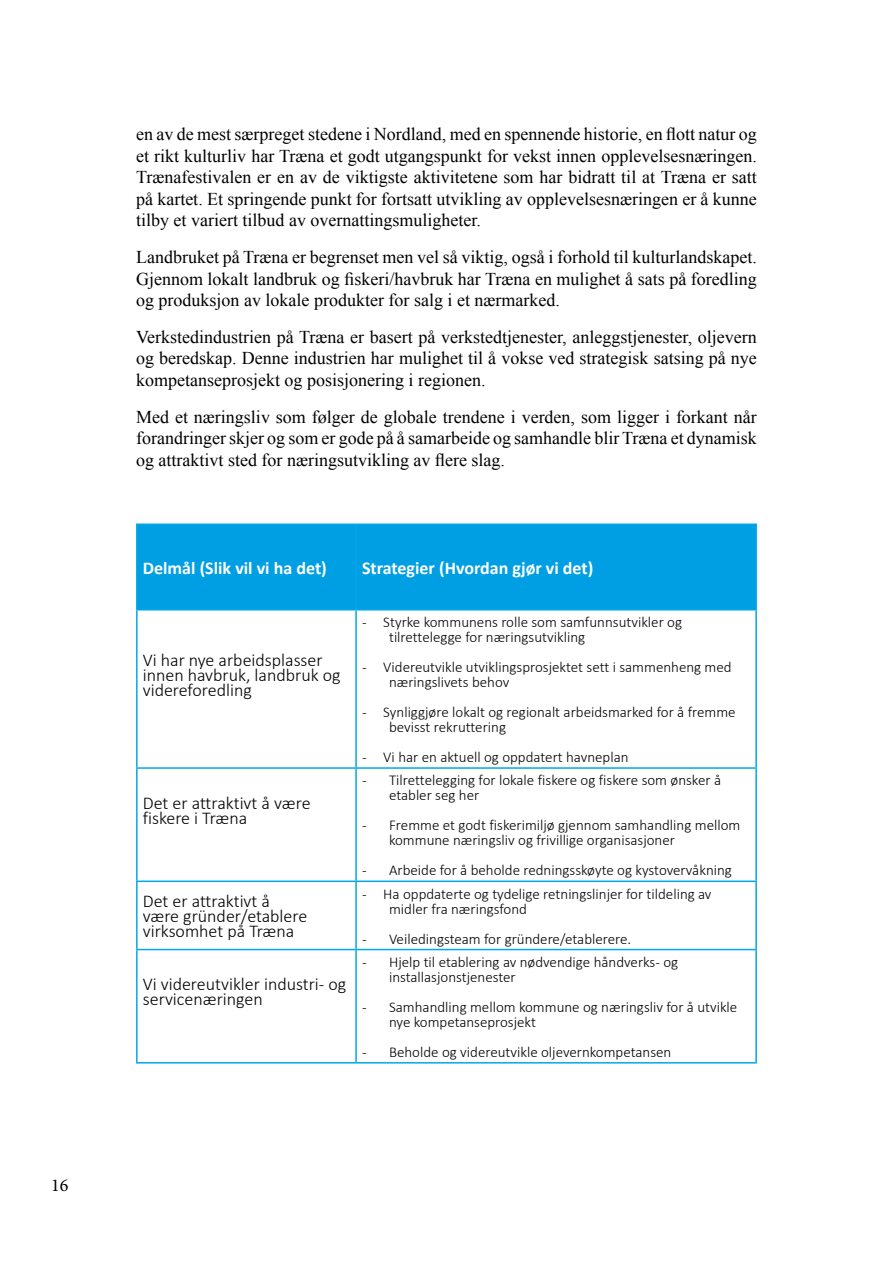
<style>
.page{position:relative;width:893px;height:1263px;background:#fff}
.page>*{position:absolute;margin:0;border:0;box-sizing:border-box;transform-origin:0 0}
.t1{font:18px/21.6px "Times New Roman";color:#000;text-align:justify}
.t2{font:300 18px/15px "Calibri";color:#000}
.t3{font:700 18px "Calibri";color:#fff}
.t4{font:18px "Minion Pro";color:#000}
.t5{font:300 15px/15px "Calibri";color:#000}
</style>
<div class="page">
<div style="left:138px;top:525px;width:617px;height:84px;background:#009fe3"></div>
<svg style="left:138px;top:610px;width:617px;height:341px"></svg>
<hr style="left:136px;top:523px;width:220px;height:2px;background:#00a8e8">
<hr style="left:136px;top:525px;width:2px;height:84px;background:#00a8e8">
<hr style="left:356px;top:523px;width:401px;height:2px;background:#00a8e8">
<hr style="left:355px;top:525px;width:2px;height:84px;background:#00a8e8">
<hr style="left:755px;top:525px;width:2px;height:84px;background:#00a8e8">
<hr style="left:136px;top:609px;width:220px;height:1px;background:#00a8e8">
<hr style="left:136px;top:610px;width:2px;height:157px;background:#00a8e8">
<hr style="left:356px;top:609px;width:401px;height:1px;background:#00a8e8">
<hr style="left:355px;top:610px;width:2px;height:157px;background:#00a8e8">
<hr style="left:755px;top:610px;width:2px;height:157px;background:#00a8e8">
<hr style="left:136px;top:767px;width:220px;height:2px;background:#00a8e8">
<hr style="left:136px;top:769px;width:2px;height:111px;background:#00a8e8">
<hr style="left:356px;top:767px;width:401px;height:2px;background:#00a8e8">
<hr style="left:355px;top:769px;width:2px;height:111px;background:#00a8e8">
<hr style="left:755px;top:769px;width:2px;height:111px;background:#00a8e8">
<hr style="left:136px;top:880px;width:220px;height:2px;background:#00a8e8">
<hr style="left:136px;top:882px;width:2px;height:67px;background:#00a8e8">
<hr style="left:356px;top:880px;width:401px;height:2px;background:#00a8e8">
<hr style="left:355px;top:882px;width:2px;height:67px;background:#00a8e8">
<hr style="left:755px;top:882px;width:2px;height:67px;background:#00a8e8">
<hr style="left:136px;top:949px;width:220px;height:1px;background:#00a8e8">
<hr style="left:136px;top:950px;width:2px;height:112px;background:#00a8e8">
<hr style="left:356px;top:949px;width:401px;height:1px;background:#00a8e8">
<hr style="left:355px;top:950px;width:2px;height:112px;background:#00a8e8">
<hr style="left:755px;top:950px;width:2px;height:112px;background:#00a8e8">
<hr style="left:136px;top:1062px;width:220px;height:1px;background:#00a8e8">
<hr style="left:356px;top:1062px;width:401px;height:1px;background:#00a8e8">
<p class="t4" style="left:51px;top:1173px;width:19px">16</p>
<p class="t1" style="left:136px;top:123px;width:622px">en av de mest særpreget stedene i Nordland, med en spennende historie, en flott natur og et rikt kulturliv har Træna et godt utgangspunkt for vekst innen opplevelsesnæringen.<br>Trænafestivalen er en av de viktigste aktivitetene som har bidratt til at Træna er satt på kartet. Et springende punkt for fortsatt utvikling av opplevelsesnæringen er å kunne tilby et variert tilbud av overnattingsmuligheter.</p>
<p class="t1" style="left:136px;top:246px;width:622px">Landbruket på Træna er begrenset men vel så viktig, også i forhold til kulturlandskapet.<br>Gjennom lokalt landbruk og fiskeri/havbruk har Træna en mulighet å sats på foredling og produksjon av lokale produkter for salg i et nærmarked.</p>
<p class="t1" style="left:136px;top:326px;width:622px">Verkstedindustrien på Træna er basert på verkstedtjenester, anleggstjenester, oljevern og beredskap. Denne industrien har mulighet til å vokse ved strategisk satsing på nye kompetanseprosjekt og posisjonering i regionen.</p>
<p class="t1" style="left:136px;top:406px;width:622px">Med et næringsliv som følger de globale trendene i verden, som ligger i forkant når forandringer skjer og som er gode på å samarbeide og samhandle blir Træna et dynamisk og attraktivt sted for næringsutvikling av flere slag.</p>
<p class="t3" style="left:143px;top:556px;width:186px">Delmål (Slik vil vi ha det)</p>
<p class="t3" style="left:362px;top:556px;width:233px">Strategier (Hvordan gjør vi det)</p>
<p class="t2" style="left:143px;top:651px;width:199px">Vi har nye arbeidsplasser innen havbruk, landbruk og videreforedling</p>
<p class="t2" style="left:143px;top:794px;width:169px">Det er attraktivt å være fiskere i Træna</p>
<p class="t5" style="left:389px;top:614px;width:294px;text-indent:-27px">- Styrke kommunens rolle som samfunnsutvikler og tilrettelegge for næringsutvikling</p>
<p class="t5" style="left:389px;top:659px;width:344px;text-indent:-27px">- Videreutvikle utviklingsprosjektet sett i sammenheng med næringslivets behov</p>
<p class="t5" style="left:389px;top:704px;width:348px;text-indent:-27px">- Synliggjøre lokalt og regionalt arbeidsmarked for å fremme bevisst rekruttering</p>
<p class="t5" style="left:362px;top:749px;width:268px">- Vi har en aktuell og oppdatert havneplan</p>
<p class="t5" style="left:389px;top:772px;width:334px;text-indent:-27px">- Tilrettelegging for lokale fiskere og fiskere som ønsker å etabler seg her</p>
<p class="t5" style="left:389px;top:817px;width:353px;text-indent:-27px">- Fremme et godt fiskerimiljø gjennom samhandling mellom kommune næringsliv og frivillige organisasjoner</p>
<p class="t5" style="left:362px;top:862px;width:371px">- Arbeide for å beholde redningsskøyte og kystovervåkning</p>
<p class="t2" style="left:143px;top:893px;width:166px">Det er attraktivt å være gründer/etablere virksomhet på Træna</p>
<p class="t5" style="left:389px;top:885px;width:324px;text-indent:-27px">- Ha oppdaterte og tydelige retningslinjer for tildeling av midler fra næringsfond</p>
<p class="t5" style="left:362px;top:930px;width:271px">- Veiledingsteam for gründere/etablerere.</p>
<p class="t2" style="left:143px;top:976px;width:205px">Vi videreutvikler industri- og servicenæringen</p>
<p class="t5" style="left:389px;top:954px;width:291px;text-indent:-27px">- Hjelp til etablering av nødvendige håndverks- og installasjonstjenester</p>
<p class="t5" style="left:389px;top:999px;width:350px;text-indent:-27px">- Samhandling mellom kommune og næringsliv for å utvikle nye kompetanseprosjekt</p>
<p class="t5" style="left:362px;top:1044px;width:311px">- Beholde og videreutvikle oljevernkompetansen</p>
</div>
